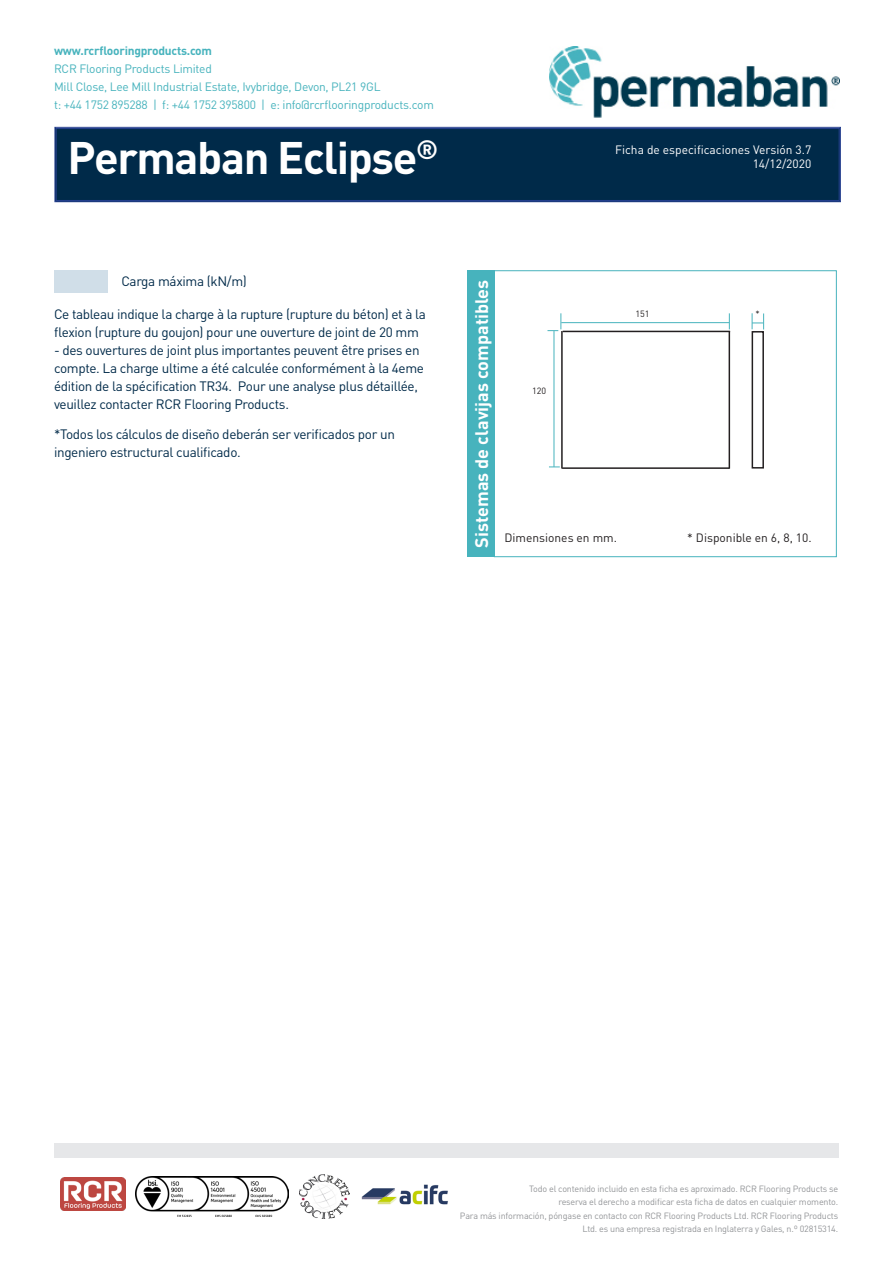
<style>
.page{position:relative;width:893px;height:1263px;background:#fff}
.page>*{position:absolute;margin:0;border:0;box-sizing:border-box;transform-origin:0 0}
.t1{font:700 45px "DIN Pro";letter-spacing:-.03em;color:#fff}
.t2{font:700 18px "DIN Pro";color:#fff}
.body{font:13.5px/18px "DIN Pro";letter-spacing:-.025em;color:#002a49}
.t3{font:12px "DIN Pro";letter-spacing:-.02em;color:#47b3bd}
.t4{font:12px "DIN Pro";color:#fff}
.t5{font:12px "DIN Pro";color:#231f20}
.t6{font:700 12px "DIN Pro";letter-spacing:-.02em;color:#47b3bd}
.t7{font:9px/13.5px "DIN Pro";letter-spacing:-.02em;color:#939598;text-align:right}
.t8{font:9px "DIN Pro";color:#231f20}
</style>
<div class="page">
<div style="left:54px;top:1143px;width:785px;height:14px;background:#e6e7e9"></div>
<img style="left:550px;top:46px;width:290px;height:81px">
<div style="left:55px;top:127px;width:786px;height:75px;background:#002a49"></div>
<div style="left:56px;top:128px;width:783px;height:73px;border:1px solid #253f8e"></div>
<div style="left:54px;top:270px;width:53px;height:23px;background:#d0dee8"></div>
<div style="left:494px;top:270px;width:343px;height:287px;border:1px solid #47b3bd"></div>
<hr style="left:563px;top:331px;width:167px;height:1px;background:#231f20">
<hr style="left:729px;top:331px;width:1px;height:138px;background:#231f20">
<hr style="left:562px;top:467px;width:168px;height:2px;background:#231f20">
<hr style="left:561px;top:331px;width:2px;height:138px;background:#231f20">
<hr style="left:561px;top:322px;width:168px;height:1px;background:#47b3bd">
<svg style="left:729px;top:313px;width:1px;height:16px"></svg>
<svg style="left:547px;top:313px;width:14px;height:18px"></svg>
<hr style="left:554px;top:331px;width:1px;height:136px;background:#47b3bd">
<div style="left:752px;top:331px;width:12px;height:138px;border:2px solid #231f20"></div>
<svg style="left:752px;top:313px;width:12px;height:16px"></svg>
<div style="left:468px;top:270px;width:27px;height:287px;background:#47b3bd"></div>
<img style="left:299px;top:1175px;width:50px;height:43px">
<img style="left:61px;top:1178px;width:64px;height:32px">
<img style="left:361px;top:1184px;width:87px;height:21px">
<img style="left:136px;top:1176px;width:152px;height:40px">
<p class="t6" style="left:54px;top:42px;width:160px">www.rcrflooringproducts.com</p>
<p class="t3" style="left:54px;top:60px;width:159px">RCR Flooring Products Limited</p>
<p class="t3" style="left:54px;top:78px;width:328px">Mill Close, Lee Mill Industrial Estate, Ivybridge, Devon, PL21 9GL</p>
<p class="t3" style="left:54px;top:96px;width:381px">t: +44 1752 895288 | f: +44 1752 395800 | e: info@rcrflooringproducts.com</p>
<p class="t1" style="left:68px;top:127px;width:372px">Permaban Eclipse<sup>®</sup></p>
<p class="body" style="left:121px;top:272px;width:127px">Carga máxima (kN/m)</p>
<p class="body" style="left:54px;top:304px;width:374px">Ce tableau indique la charge à la rupture (rupture du béton) et à la flexion (rupture du goujon) pour une ouverture de joint de 20 mm</p>
<p class="body" style="left:54px;top:340px;width:372px">- des ouvertures de joint plus importantes peuvent être prises en compte. La charge ultime a été calculée conformément à la 4eme édition de la spécification TR34. Pour une analyse plus détaillée, veuillez contacter RCR Flooring Products.</p>
<p class="body" style="left:54px;top:425px;width:342px">*Todos los cálculos de diseño deberán ser verificados por un ingeniero estructural cualificado.</p>
<p class="t4" style="left:615px;top:141px;width:198px">Ficha de especificaciones Versión 3.7</p>
<p class="t4" style="left:753px;top:156px;width:60px">14/12/2020</p>
<p class="t2" style="left:469px;top:548px;width:270px;rotate:-90deg">Sistemas de clavijas compatibles</p>
<p class="t8" style="left:532px;top:385px;width:16px">120</p>
<p class="t5" style="left:504px;top:529px;width:114px">Dimensiones en mm.</p>
<p class="t8" style="left:635px;top:307px;width:16px">151</p>
<p class="t8" style="left:755px;top:307px;width:6px">*</p>
<p class="t5" style="left:687px;top:529px;width:126px">* Disponible en 6, 8, 10.</p>
<p class="t7" style="left:529px;top:1181px;width:311px">Todo el contenido incluido en esta ficha es aproximado. RCR Flooring Products se</p>
<p class="t7" style="left:558px;top:1194px;width:281px">reserva el derecho a modificar esta ficha de datos en cualquier momento.</p>
<p class="t7" style="left:460px;top:1208px;width:380px">Para más información, póngase en contacto con RCR Flooring Products Ltd. RCR Flooring Products<br>Ltd. es una empresa registrada en Inglaterra y Gales, n.º 02815314.</p>
</div>
